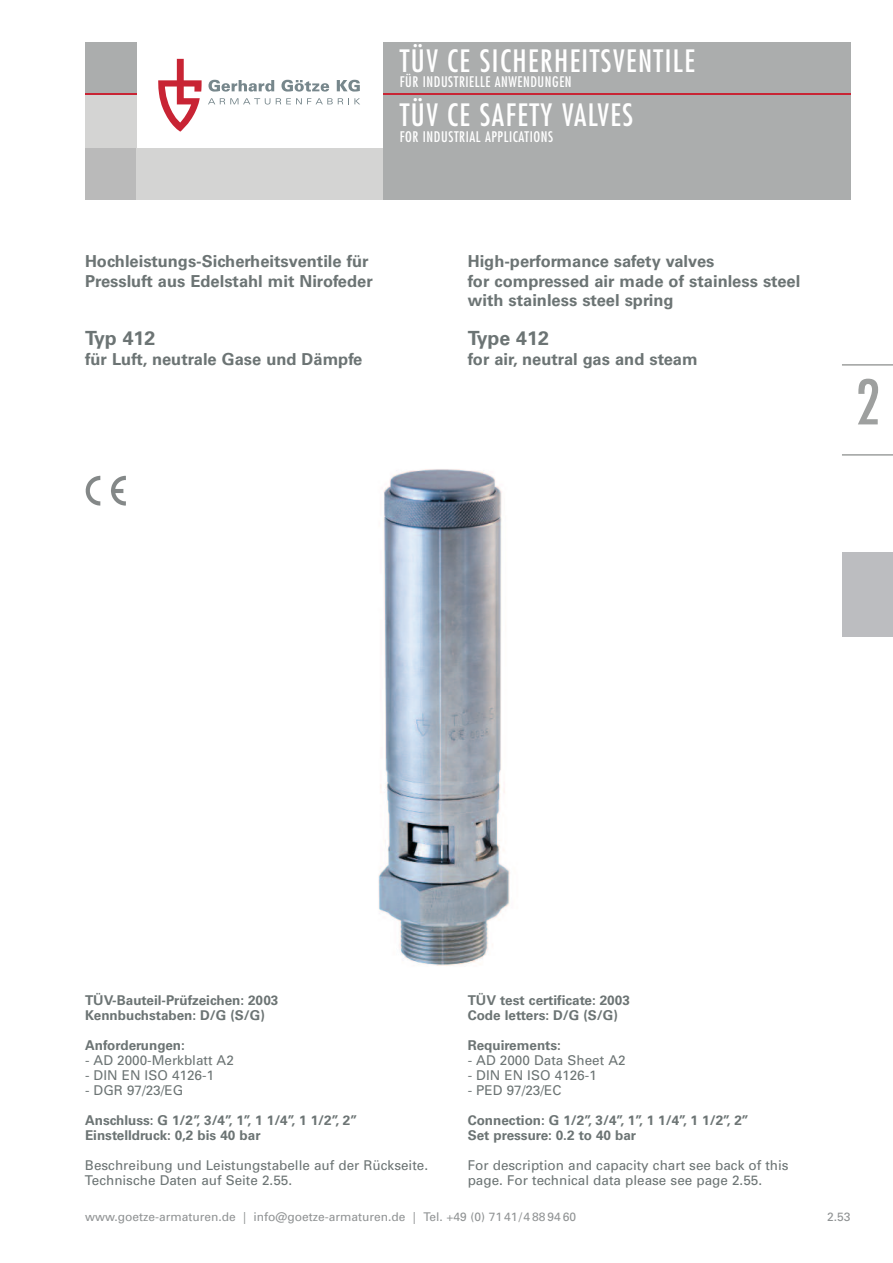
<style>
.page{position:relative;width:893px;height:1263px;background:#fff}
.page>*{position:absolute;margin:0;border:0;box-sizing:border-box;transform-origin:0 0}
.t1{font:condensed 60px "Futura Std";color:#9ea09f}
.t2{font:condensed 30px "Futura Std";letter-spacing:.05em;color:#fff}
.t3{font:700 19.5px "Univers";color:#6c7474}
.t4{font:700 16.5px/19.5px "Univers";color:#6c7474}
.t5{font:condensed 14.25px "Futura Std";letter-spacing:.04em;color:#fff}
.t6{font:700 13.5px/15px "Univers";color:#6c7474}
.t7{font:13.5px/15px "Univers";color:#6c7474}
.t8{font:12px "Univers";color:#909394}
</style>
<div class="page">
<svg style="left:208px;top:80px;width:66px;height:12px"></svg>
<svg style="left:281px;top:80px;width:48px;height:12px"></svg>
<svg style="left:337px;top:80px;width:23px;height:12px"></svg>
<svg style="left:208px;top:98px;width:62px;height:7px"></svg>
<svg style="left:276px;top:98px;width:84px;height:6px"></svg>
<svg style="left:158px;top:59px;width:44px;height:73px"></svg>
<div style="left:842px;top:553px;width:51px;height:85px;background:#bcbdc0"></div>
<hr style="left:842px;top:364px;width:51px;height:2px;background:#9ea09f">
<hr style="left:842px;top:454px;width:51px;height:2px;background:#9ea09f">
<img style="left:378px;top:469px;width:132px;height:497px">
<div style="left:85px;top:94px;width:51px;height:55px;background:#d4d4d3"></div>
<div style="left:383px;top:94px;width:467px;height:106px;background:#abadad"></div>
<div style="left:85px;top:43px;width:51px;height:51px;background:#abadad"></div>
<div style="left:85px;top:149px;width:51px;height:51px;background:#bababa"></div>
<div style="left:136px;top:149px;width:247px;height:51px;background:#d4d4d3"></div>
<div style="left:383px;top:43px;width:467px;height:51px;background:#abadad"></div>
<hr style="left:85px;top:94px;width:51px;height:1px;background:#c82434">
<hr style="left:383px;top:94px;width:467px;height:1px;background:#c82434">
<img style="left:85px;top:475px;width:41px;height:31px">
<h2 class="t2" style="left:400px;top:47px;width:297px">TÜV CE SICHERHEITSVENTILE</h2>
<p class="t5" style="left:400px;top:75px;width:173px">FÜR INDUSTRIELLE ANWENDUNGEN</p>
<h2 class="t2" style="left:400px;top:101px;width:235px">TÜV CE SAFETY VALVES</h2>
<p class="t5" style="left:400px;top:130px;width:155px">FOR INDUSTRIAL APPLICATIONS</p>
<p class="t4" style="left:85px;top:253px;width:289px">Hochleistungs-Sicherheitsventile für<br>Pressluft aus Edelstahl mit Nirofeder</p>
<h3 class="t3" style="left:85px;top:331px;width:72px">Typ 412</h3>
<p class="t4" style="left:85px;top:350px;width:279px">für Luft, neutrale Gase und Dämpfe</p>
<p class="t4" style="left:468px;top:253px;width:334px">High-performance safety valves<br>for compressed air made of stainless steel with stainless steel spring</p>
<h3 class="t3" style="left:468px;top:331px;width:83px">Type 412</h3>
<p class="t4" style="left:468px;top:350px;width:231px">for air, neutral gas and steam</p>
<h1 class="t1" style="left:856px;top:375px;width:26px">2</h1>
<p class="t6" style="left:85px;top:994px;width:195px">TÜV-Bauteil-Prüfzeichen: 2003<br>Kennbuchstaben: D/G (S/G)</p>
<p class="t6" style="left:85px;top:1039px;width:101px">Anforderungen:</p>
<p class="t7" style="left:85px;top:1054px;width:150px">- AD 2000-Merkblatt A2</p>
<p class="t7" style="left:85px;top:1069px;width:131px">- DIN EN ISO 4126-1</p>
<p class="t7" style="left:85px;top:1084px;width:100px">- DGR 97/23/EG</p>
<p class="t6" style="left:85px;top:1114px;width:273px">Anschluss: G 1/2”, 3/4’’, 1’’, 1 1/4’’, 1 1/2’’, 2’’<br>Einstelldruck: 0,2 bis 40 bar</p>
<p class="t7" style="left:85px;top:1159px;width:345px">Beschreibung und Leistungstabelle auf der Rückseite.<br>Technische Daten auf Seite 2.55.</p>
<p class="t6" style="left:468px;top:994px;width:164px">TÜV test certificate: 2003<br>Code letters: D/G (S/G)</p>
<p class="t6" style="left:468px;top:1039px;width:95px">Requirements:</p>
<p class="t7" style="left:468px;top:1054px;width:159px">- AD 2000 Data Sheet A2</p>
<p class="t7" style="left:468px;top:1069px;width:131px">- DIN EN ISO 4126-1</p>
<p class="t7" style="left:468px;top:1084px;width:95px">- PED 97/23/EC</p>
<p class="t6" style="left:468px;top:1114px;width:282px">Connection: G 1/2’’, 3/4’’, 1’’, 1 1/4’’, 1 1/2’’, 2’’<br>Set pressure: 0.2 to 40 bar</p>
<p class="t7" style="left:468px;top:1159px;width:322px">For description and capacity chart see back of this page. For technical data please see page 2.55.</p>
<p class="t8" style="left:85px;top:1212px;width:493px">www.goetze-armaturen.de | info@goetze-armaturen.de | Tel. +49 (0) 71 41/4 88 94 60</p>
<p class="t8" style="left:827px;top:1212px;width:25px">2.53</p>
</div>
